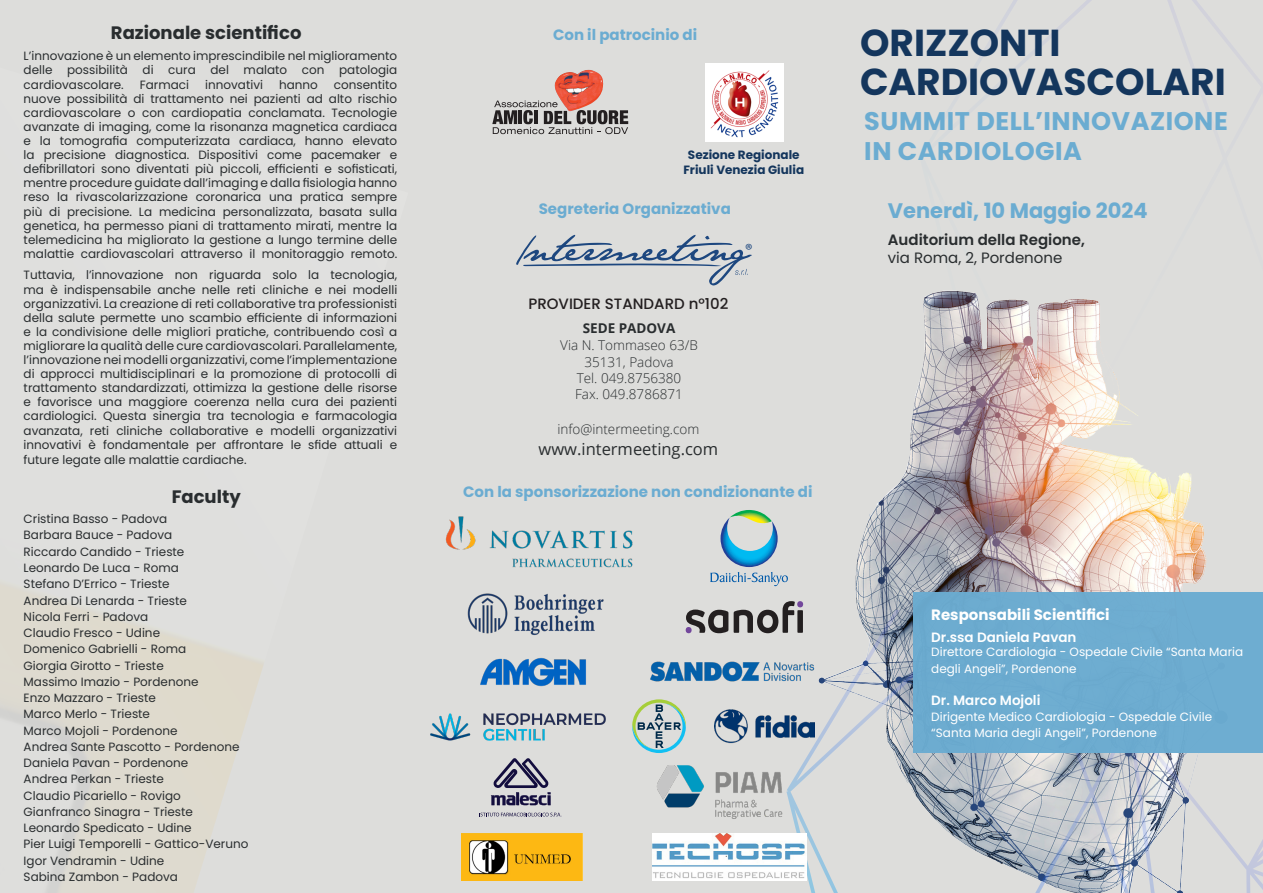
<style>
.page{position:relative;width:1263px;height:893px;background:#fff}
.page>*{position:absolute;margin:0;border:0;box-sizing:border-box;transform-origin:0 0}
.t1{font:700 37.5px/39px "Poppins";color:#14365d}
.t2{font:700 25.5px/30.6px "Poppins";letter-spacing:.02em;color:#6bacd1}
.t3{font:700 21px "Poppins";color:#6bacd1}
.t4{font:700 18px "Poppins";color:#292d2f}
.t5{font:17.85px "Myriad Pro";color:#1d477f}
.t6{font:16.5px "Open Sans";color:#292d2f}
.t7{font:700 15px "Poppins";color:#6bacd1}
.t8{font:600 15px/18px "Poppins";color:#292d2f}
.t9{font:700 15px "Poppins";color:#fff}
.t10{font:500 15px "Poppins";color:#231f20}
.t11{font:300 13.5px "Open Sans";color:#292d2f}
.t12{font:600 13.5px "Poppins";color:#fff}
.t13{font:700 13.5px "Open Sans";color:#292d2f}
.t14{font:12px/14.1px "Poppins";color:#292d2f;text-align:justify}
.t15{font:12px/16.2px "Poppins";color:#fff}
.t16{font:700 12px/14.4px "Poppins";color:#14365d;text-align:center}
.s1{font-weight:400}
</style>
<div class="page">
<div style="left:0;top:0;width:919px;height:893px;background:#dddddb"></div>
<img style="left:0;top:62px;width:408px;height:831px">
<img style="left:728px;top:270px;width:535px;height:623px">
<svg style="left:919px;top:0;width:344px;height:559px;background:#d9d4d0"></svg>
<svg style="left:786px;top:610px;width:477px;height:283px;background:#c6cace"></svg>
<svg style="left:686px;top:610px;width:42px;height:23px"></svg>
<svg style="left:734px;top:601px;width:69px;height:32px;background:#8e8b8c"></svg>
<img style="left:446px;top:515px;width:189px;height:53px">
<img style="left:467px;top:577px;width:137px;height:69px">
<svg style="left:710px;top:510px;width:78px;height:76px;background:#a9c7ce"></svg>
<img style="left:649px;top:659px;width:166px;height:25px">
<svg style="left:632px;top:699px;width:54px;height:54px;background:#adc5bf"></svg>
<img style="left:714px;top:700px;width:101px;height:53px">
<svg style="left:491px;top:758px;width:60px;height:47px;background:#9391a1"></svg>
<svg style="left:479px;top:813px;width:83px;height:4px"></svg>
<img style="left:646px;top:757px;width:150px;height:70px">
<img style="left:705px;top:64px;width:78px;height:78px">
<img style="left:462px;top:833px;width:121px;height:47px">
<img style="left:653px;top:833px;width:153px;height:47px">
<svg style="left:516px;top:235px;width:236px;height:50px;background:#bcc3cb"></svg>
<div style="left:913px;top:592px;width:350px;height:161px;background:#6bacd1"></div>
<img style="left:474px;top:654px;width:118px;height:36px">
<img style="left:428px;top:711px;width:181px;height:33px">
<svg style="left:492px;top:100px;width:136px;height:34px;background:#9f9693"></svg>
<img style="left:556px;top:70px;width:31px;height:11px">
<p class="t4" style="left:111px;top:22px;width:192px">Razionale scientifico</p>
<p class="t14" style="left:24px;top:49px;width:375px">L’innovazione è un elemento imprescindibile nel miglioramento delle possibilità di cura del malato con patologia cardiovascolare.</p>
<p class="t14" style="left:24px;top:77px;width:375px;text-indent:310px">consentito nuove possibilità di trattamento nei pazienti ad alto rischio cardiovascolare o con cardiopatia conclamata. Tecnologie avanzate di imaging, come la risonanza magnetica cardiaca e la tomografia computerizzata cardiaca, hanno elevato la precisione diagnostica. Dispositivi come pacemaker e defibrillatori sono diventati più piccoli, efficienti e sofisticati, mentre procedure guidate dall’imaging e dalla fisiologia hanno reso la rivascolarizzazione coronarica una pratica sempre più di precisione. La medicina personalizzata, basata sulla genetica, ha permesso piani di trattamento mirati, mentre la telemedicina ha migliorato la gestione a lungo termine delle malattie cardiovascolari attraverso il monitoraggio remoto.</p>
<p class="t14" style="left:24px;top:268px;width:375px">Tuttavia, l’innovazione non riguarda solo la tecnologia, ma è indispensabile anche nelle reti cliniche e nei modelli organizzativi. La creazione di reti collaborative tra professionisti della salute permette uno scambio efficiente di informazioni e la condivisione delle migliori pratiche, contribuendo così a migliorare la qualità delle cure cardiovascolari. Parallelamente, l’innovazione nei modelli organizzativi, come l’implementazione di approcci multidisciplinari e la promozione di protocolli di trattamento standardizzati, ottimizza la gestione delle risorse e favorisce una maggiore coerenza nella cura dei pazienti cardiologici. Questa sinergia tra tecnologia e farmacologia avanzata, reti cliniche collaborative e modelli organizzativi innovativi è fondamentale per affrontare le sfide attuali e future legate alle malattie cardiache.</p>
<p class="t14" style="left:140px;top:77px;width:51px">Farmaci</p>
<p class="t14" style="left:205px;top:77px;width:59px">innovativi</p>
<p class="t14" style="left:279px;top:77px;width:40px">hanno</p>
<p class="t4" style="left:172px;top:486px;width:71px">Faculty</p>
<p class="t14" style="left:24px;top:512px;width:145px">Cristina Basso - Padova</p>
<p class="t14" style="left:24px;top:528px;width:150px">Barbara Bauce - Padova</p>
<p class="t14" style="left:24px;top:545px;width:162px">Riccardo Candido - Trieste</p>
<p class="t14" style="left:24px;top:561px;width:157px">Leonardo De Luca - Roma</p>
<p class="t14" style="left:24px;top:577px;width:148px">Stefano D’Errico - Trieste</p>
<p class="t14" style="left:24px;top:593px;width:165px">Andrea Di Lenarda - Trieste</p>
<p class="t14" style="left:24px;top:610px;width:126px">Nicola Ferri - Padova</p>
<p class="t14" style="left:24px;top:626px;width:138px">Claudio Fresco - Udine</p>
<p class="t14" style="left:24px;top:642px;width:164px">Domenico Gabrielli - Roma</p>
<p class="t14" style="left:24px;top:658px;width:142px">Giorgia Girotto - Trieste</p>
<p class="t14" style="left:24px;top:675px;width:176px">Massimo Imazio - Pordenone</p>
<p class="t14" style="left:24px;top:691px;width:134px">Enzo Mazzaro - Trieste</p>
<p class="t14" style="left:24px;top:707px;width:128px">Marco Merlo - Trieste</p>
<p class="t14" style="left:24px;top:723px;width:155px">Marco Mojoli - Pordenone</p>
<p class="t14" style="left:24px;top:740px;width:217px">Andrea Sante Pascotto - Pordenone</p>
<p class="t14" style="left:24px;top:756px;width:166px">Daniela Pavan - Pordenone</p>
<p class="t14" style="left:24px;top:772px;width:142px">Andrea Perkan - Trieste</p>
<p class="t14" style="left:24px;top:788px;width:159px">Claudio Picariello - Rovigo</p>
<p class="t14" style="left:24px;top:805px;width:171px">Gianfranco Sinagra - Trieste</p>
<p class="t14" style="left:24px;top:821px;width:169px">Leonardo Spedicato - Udine</p>
<p class="t14" style="left:24px;top:837px;width:226px">Pier Luigi Temporelli - Gattico-Veruno</p>
<p class="t14" style="left:24px;top:853px;width:142px">Igor Vendramin - Udine</p>
<p class="t14" style="left:24px;top:870px;width:156px">Sabina Zambon - Padova</p>
<p class="t7" style="left:553px;top:26px;width:146px">Con il patrocinio di</p>
<p class="t16" style="left:683px;top:148px;width:122px">Sezione Regionale<br>Friuli Venezia Giulia</p>
<p class="t7" style="left:539px;top:200px;width:194px">Segreteria Organizzativa</p>
<p class="t5" style="left:745px;top:239px;width:9px">®</p>
<p class="t10" style="left:528px;top:295px;width:201px">PROVIDER STANDARD n°102</p>
<p class="t13" style="left:583px;top:318px;width:94px">SEDE PADOVA</p>
<p class="t11" style="left:560px;top:336px;width:139px">Via N. Tommaseo 63/B</p>
<p class="t11" style="left:584px;top:353px;width:91px">35131, Padova</p>
<p class="t11" style="left:577px;top:369px;width:106px">Tel. 049.8756380</p>
<p class="t11" style="left:575px;top:385px;width:109px">Fax. 049.8786871</p>
<p class="t11" style="left:557px;top:420px;width:143px">info@intermeeting.com</p>
<p class="t6" style="left:539px;top:437px;width:181px">www.intermeeting.com</p>
<p class="t7" style="left:463px;top:483px;width:351px">Con la sponsorizzazione non condizionante di</p>
<p class="t1" style="left:860px;top:24px;width:367px">ORIZZONTI<br>CARDIOVASCOLARI</p>
<p class="t2" style="left:864px;top:105px;width:365px">SUMMIT DELL’INNOVAZIONE<br>IN CARDIOLOGIA</p>
<p class="t3" style="left:888px;top:199px;width:261px">Venerdì, 10 Maggio 2024</p>
<p class="t8" style="left:888px;top:231px;width:199px">Auditorium della Regione, <span class="s1">via Roma, 2, Pordenone</span></p>
<p class="t9" style="left:931px;top:606px;width:180px">Responsabili Scientifici</p>
<p class="t12" style="left:931px;top:629px;width:147px">Dr.ssa Daniela Pavan</p>
<p class="t15" style="left:931px;top:644px;width:313px">Direttore Cardiologia - Ospedale Civile “Santa Maria degli Angeli”, Pordenone</p>
<p class="t12" style="left:931px;top:692px;width:111px">Dr. Marco Mojoli</p>
<p class="t15" style="left:931px;top:709px;width:282px">Dirigente Medico Cardiologia - Ospedale Civile “Santa Maria degli Angeli”, Pordenone</p>
</div>
